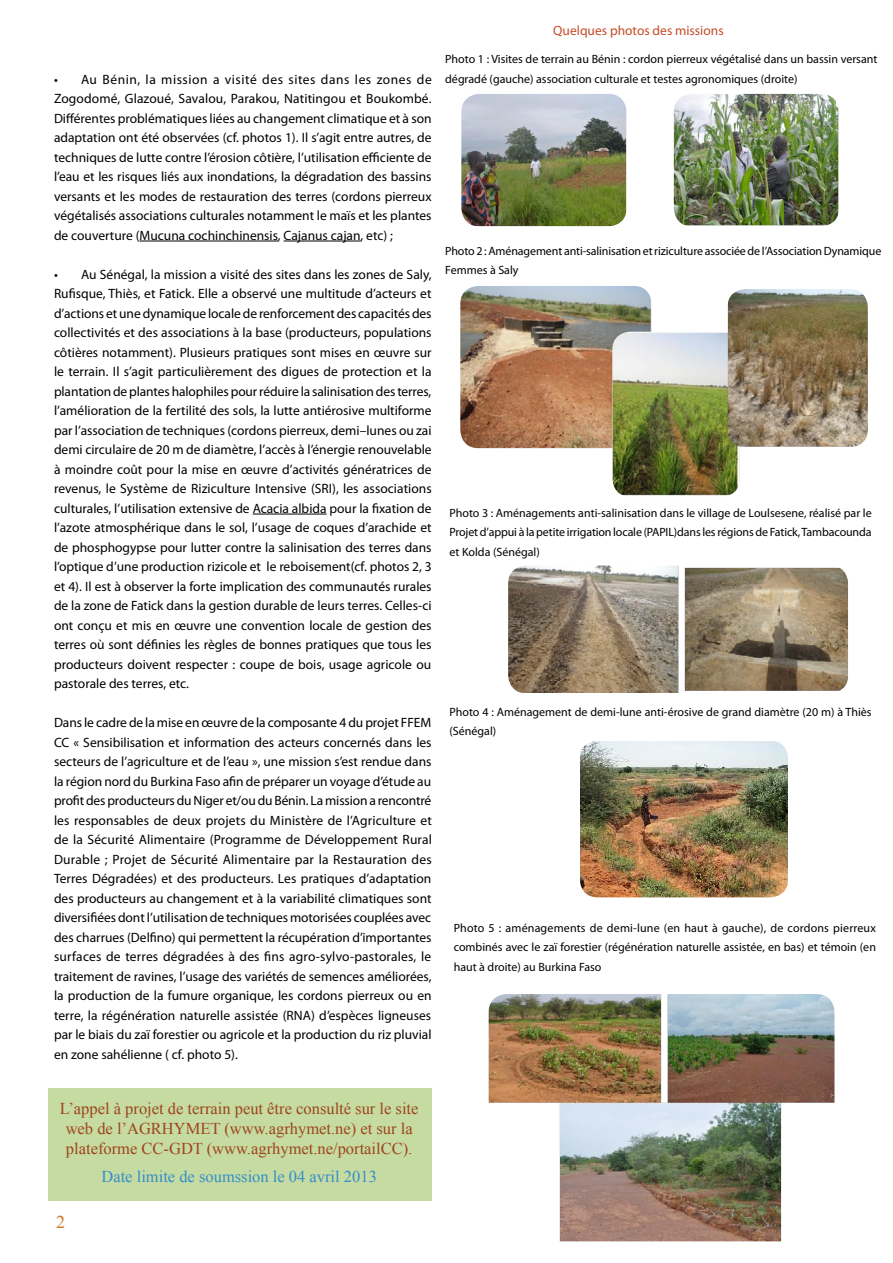
<style>
.page{position:relative;width:893px;height:1263px;background:#fff}
.page>*{position:absolute;margin:0;border:0;box-sizing:border-box;transform-origin:0 0}
.t1{font:18px "Times New Roman";color:#d17a27}
.t2{font:16.5px/19.8px "Times New Roman";color:#9f441f;text-align:center}
.t3{font:16.5px "Times New Roman";color:#358ec9}
.Body10{font:13.5px/19.5px "Adobe Garamond";color:#000;text-align:justify}
.Body10-2{font:13.5px "Adobe Garamond";color:#c64a27}
.Body10-3{font:12px/19.5px "Adobe Garamond";color:#000}
</style>
<div class="page">
<hr style="left:140px;top:241px;width:138px;height:1px;background:#000">
<hr style="left:284px;top:241px;width:77px;height:1px;background:#000">
<hr style="left:253px;top:514px;width:74px;height:1px;background:#000">
<img style="left:460px;top:286px;width:192px;height:162px">
<img style="left:612px;top:332px;width:128px;height:164px">
<img style="left:727px;top:289px;width:141px;height:158px">
<img style="left:508px;top:566px;width:340px;height:126px">
<img style="left:489px;top:994px;width:345px;height:247px">
<img style="left:580px;top:741px;width:208px;height:156px">
<div style="left:48px;top:1087px;width:384px;height:113px;background:#c5dba1"></div>
<img style="left:461px;top:94px;width:165px;height:132px">
<img style="left:674px;top:94px;width:165px;height:132px">
<p class="Body10" style="left:54px;top:69px;width:379px">• Au Bénin, la mission a visité des sites dans les zones de Zogodomé, Glazoué, Savalou, Parakou, Natitingou et Boukombé.<br>Différentes problématiques liées au changement climatique et à son adaptation ont été observées (cf. photos 1). Il s’agit entre autres, de techniques de lutte contre l’érosion côtière, l’utilisation efficiente de l’eau et les risques liés aux inondations, la dégradation des bassins versants et les modes de restauration des terres (cordons pierreux végétalisés associations culturales notamment le maïs et les plantes de couverture (Mucuna cochinchinensis, Cajanus cajan, etc) ;</p>
<p class="Body10" style="left:54px;top:264px;width:379px">• Au Sénégal, la mission a visité des sites dans les zones de Saly, Rufisque, Thiès, et Fatick. Elle a observé une multitude d’acteurs et d’actions et une dynamique locale de renforcement des capacités des collectivités et des associations à la base (producteurs, populations côtières notamment). Plusieurs pratiques sont mises en œuvre sur le terrain. Il s’agit particulièrement des digues de protection et la plantation de plantes halophiles pour réduire la salinisation des terres, l’amélioration de la fertilité des sols, la lutte antiérosive multiforme par l’association de techniques (cordons pierreux, demi–lunes ou zai demi circulaire de 20 m de diamètre, l’accès à l’énergie renouvelable à moindre coût pour la mise en œuvre d’activités génératrices de revenus, le Système de Riziculture Intensive (SRI), les associations culturales, l’utilisation extensive de Acacia albida pour la fixation de l’azote atmosphérique dans le sol, l’usage de coques d’arachide et de phosphogypse pour lutter contre la salinisation des terres dans l’optique d’une production rizicole et le reboisement(cf. photos 2, 3 et 4). Il est à observer la forte implication des communautés rurales de la zone de Fatick dans la gestion durable de leurs terres. Celles-ci ont conçu et mis en œuvre une convention locale de gestion des terres où sont définies les règles de bonnes pratiques que tous les producteurs doivent respecter : coupe de bois, usage agricole ou pastorale des terres, etc.</p>
<p class="Body10" style="left:54px;top:713px;width:379px">Dans le cadre de la mise en œuvre de la composante 4 du projet FFEM CC « Sensibilisation et information des acteurs concernés dans les secteurs de l’agriculture et de l’eau », une mission s’est rendue dans la région nord du Burkina Faso afin de préparer un voyage d’étude au profit des producteurs du Niger et/ou du Bénin. La mission a rencontré les responsables de deux projets du Ministère de l’Agriculture et de la Sécurité Alimentaire (Programme de Développement Rural Durable ; Projet de Sécurité Alimentaire par la Restauration des Terres Dégradées) et des producteurs. Les pratiques d’adaptation des producteurs au changement et à la variabilité climatiques sont diversifiées dont l’utilisation de techniques motorisées couplées avec des charrues (Delfino) qui permettent la récupération d’importantes surfaces de terres dégradées à des fins agro-sylvo-pastorales, le traitement de ravines, l’usage des variétés de semences améliorées, la production de la fumure organique, les cordons pierreux ou en terre, la régénération naturelle assistée (RNA) d’espèces ligneuses par le biais du zaï forestier ou agricole et la production du riz pluvial en zone sahélienne ( cf. photo 5).</p>
<p class="Body10-2" style="left:553px;top:22px;width:172px">Quelques photos des missions</p>
<p class="Body10-3" style="left:445px;top:49px;width:434px">Photo 1 : Visites de terrain au Bénin : cordon pierreux végétalisé dans un bassin versant dégradé (gauche) association culturale et testes agronomiques (droite)</p>
<p class="Body10-3" style="left:445px;top:241px;width:438px">Photo 2 : Aménagement anti-salinisation et riziculture associée de l’Association Dynamique<br>Femmes à Saly</p>
<p class="Body10-3" style="left:449px;top:503px;width:424px;text-align:justify">Photo 3 : Aménagements anti-salinisation dans le village de Loulsesene, réalisé par le Projet d’appui à la petite irrigation locale (PAPIL)dans les régions de Fatick, Tambacounda et Kolda (Sénégal)</p>
<p class="Body10-3" style="left:449px;top:702px;width:424px">Photo 4 : Aménagement de demi-lune anti-érosive de grand diamètre (20 m) à Thiès (Sénégal)</p>
<p class="Body10-3" style="left:454px;top:918px;width:424px;text-align:justify">Photo 5 : aménagements de demi-lune (en haut à gauche), de cordons pierreux combinés avec le zaï forestier (régénération naturelle assistée, en bas) et témoin (en haut à droite) au Burkina Faso</p>
<p class="t2" style="left:60px;top:1098px;width:360px">L’appel à projet de terrain peut être consulté sur le site web de l’AGRHYMET (www.agrhymet.ne) et sur la plateforme CC-GDT (www.agrhymet.ne/portailCC).</p>
<p class="t3" style="left:101px;top:1166px;width:277px">Date limite de soumssion le 04 avril 2013</p>
<p class="t1" style="left:56px;top:1210px;width:10px">2</p>
</div>
